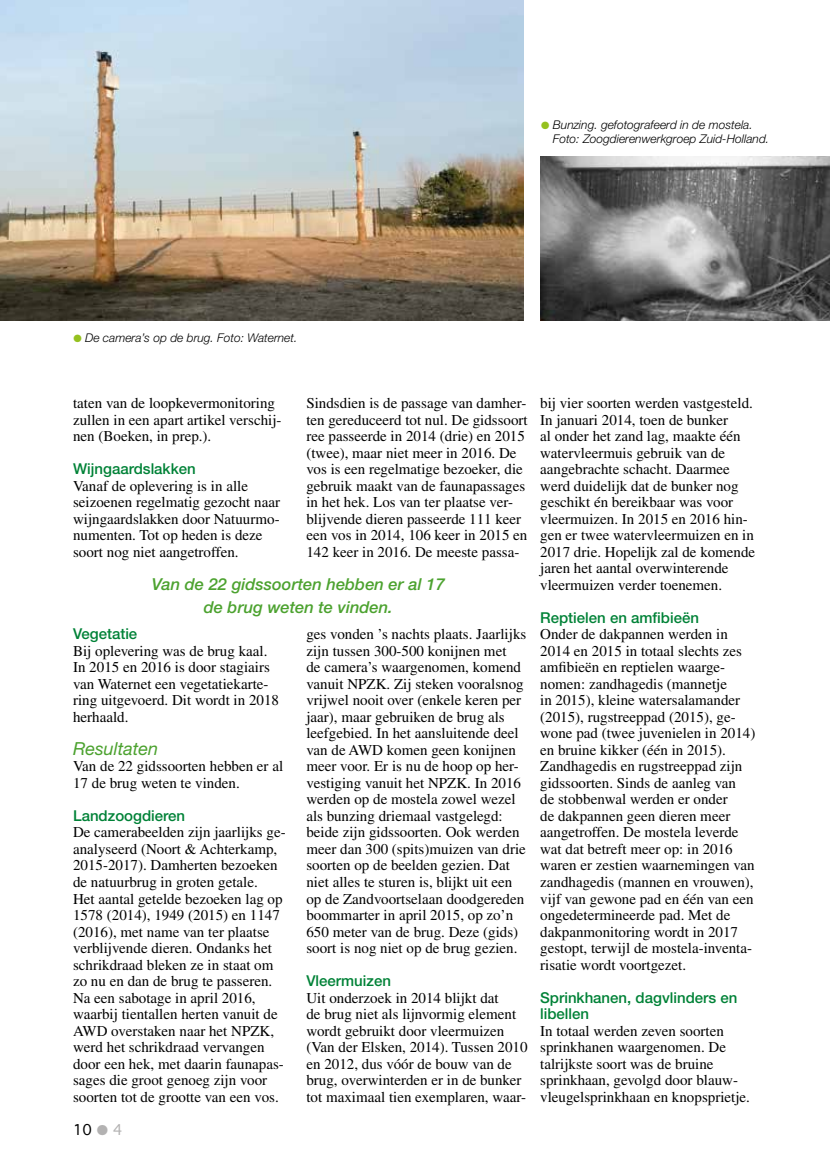
<style>
.page{position:relative;width:830px;height:1174px;background:#fff}
.page>*{position:absolute;margin:0;border:0;box-sizing:border-box;transform-origin:0 0}
.t1{font:italic 18px "Helvetica Neue LT Std";color:#4ca22f}
.t2{font:italic 500 16.5px/22.5px "Helvetica Neue LT Std";color:#4ca22f;text-align:center}
.t3{font:15px/16.5px "Times LT Std";color:#000}
.t4{font:500 15px/16.5px "Helvetica Neue LT Std";color:#008237}
.t5{font:14.25px "Geneva";color:#000}
.t6{font:italic 300 12px/14.4px "Helvetica Neue LT Std";color:#000}
.s1{color:#95c11f}
.s2{color:#b3b2b2}
</style>
<div class="page">
<img style="left:0;top:0;width:523px;height:320px">
<img style="left:540px;top:156px;width:289px;height:164px">
<p class="t6" style="left:552px;top:117px;width:218px;text-indent:-12px"><span class="s1">●</span> Bunzing. gefotografeerd in de mostela.<br>Foto: Zoogdierenwerkgroep Zuid-Holland.</p>
<p class="t6" style="left:73px;top:330px;width:225px"><span class="s1">●</span> De camera’s op de brug. Foto: Waternet.</p>
<p class="t3" style="left:73px;top:395px;width:210px">taten van de loopkevermonitoring zullen in een apart artikel verschij&shy;nen (Boeken, in prep.).</p>
<p class="t4" style="left:73px;top:460px;width:124px">Wijngaardslakken</p>
<p class="t3" style="left:73px;top:477px;width:208px">Vanaf de oplevering is in alle seizoenen regelmatig gezocht naar wijngaardslakken door Natuurmo&shy;numenten. Tot op heden is deze soort nog niet aangetroffen.</p>
<p class="t3" style="left:306px;top:395px;width:223px">Sindsdien is de passage van damher&shy;ten gereduceerd tot nul. De gidssoort ree passeerde in 2014 (drie) en 2015 (twee), maar niet meer in 2016. De vos is een regelmatige bezoeker, die gebruik maakt van de faunapassages in het hek. Los van ter plaatse ver&shy;blijvende dieren passeerde 111 keer een vos in 2014, 106 keer in 2015 en 142 keer in 2016. De meeste passa-</p>
<p class="t2" style="left:152px;top:573px;width:294px">Van de 22 gidssoorten hebben er al 17 de brug weten te vinden.</p>
<p class="t4" style="left:73px;top:625px;width:66px">Vegetatie</p>
<p class="t3" style="left:73px;top:642px;width:207px">Bij oplevering was de brug kaal.<br>In 2015 en 2016 is door stagiairs van Waternet een vegetatiekarte&shy;ring uitgevoerd. Dit wordt in 2018 herhaald.</p>
<p class="t1" style="left:73px;top:737px;width:87px">Resultaten</p>
<p class="t3" style="left:73px;top:758px;width:211px">Van de 22 gidssoorten hebben er al<br>17 de brug weten te vinden.</p>
<p class="t4" style="left:73px;top:807px;width:113px">Landzoogdieren</p>
<p class="t3" style="left:73px;top:824px;width:214px">De camerabeelden zijn jaarlijks ge&shy;analyseerd (Noort &amp; Achterkamp,<br>2015-2017). Damherten bezoeken de natuurbrug in groten getale.<br>Het aantal getelde bezoeken lag op<br>1578 (2014), 1949 (2015) en 1147 (2016), met name van ter plaatse verblijvende dieren. Ondanks het schrikdraad bleken ze in staat om zo nu en dan de brug te passeren.<br>Na een sabotage in april 2016, waarbij tientallen herten vanuit de<br>AWD overstaken naar het NPZK, werd het schrikdraad vervangen door een hek, met daarin faunapas&shy;sages die groot genoeg zijn voor soorten tot de grootte van een vos.</p>
<p class="t5" style="left:73px;top:1121px;width:51px">10<span class="s2">●4</span></p>
<p class="t3" style="left:306px;top:626px;width:221px">ges vonden ’s nachts plaats. Jaarlijks zijn tussen 300-500 konijnen met<br>de camera’s waargenomen, komend vanuit NPZK. Zij steken vooralsnog vrijwel nooit over (enkele keren per jaar), maar gebruiken de brug als leefgebied. In het aansluitende deel van de AWD komen geen konijnen meer voor. Er is nu de hoop op her&shy;vestiging vanuit het NPZK. In 2016 werden op de mostela zowel wezel als bunzing driemaal vastgelegd: beide zijn gidssoorten. Ook werden meer dan 300 (spits)muizen van drie soorten op de beelden gezien. Dat niet alles te sturen is, blijkt uit een op de Zandvoortselaan doodgereden boommarter in april 2015, op zo’n 650 meter van de brug. Deze (gids) soort is nog niet op de brug gezien.</p>
<p class="t4" style="left:306px;top:972px;width:86px">Vleermuizen</p>
<p class="t3" style="left:306px;top:989px;width:222px">Uit onderzoek in 2014 blijkt dat<br>de brug niet als lijnvormig element wordt gebruikt door vleermuizen (Van der Elsken, 2014). Tussen 2010 en 2012, dus vóór de bouw van de brug, overwinterden er in de bunker tot maximaal tien exemplaren, waar-</p>
<p class="t3" style="left:540px;top:395px;width:216px">bij vier soorten werden vastgesteld.<br>In januari 2014, toen de bunker<br>al onder het zand lag, maakte één watervleermuis gebruik van de aangebrachte schacht. Daarmee werd duidelijk dat de bunker nog geschikt én bereikbaar was voor vleermuizen. In 2015 en 2016 hin&shy;gen er twee watervleermuizen en in<br>2017 drie. Hopelijk zal de komende jaren het aantal overwinterende vleermuizen verder toenemen.</p>
<p class="t4" style="left:540px;top:609px;width:160px">Reptielen en amfibieën</p>
<p class="t3" style="left:540px;top:626px;width:216px">Onder de dakpannen werden in<br>2014 en 2015 in totaal slechts zes amfibieën en reptielen waarge&shy;nomen: zandhagedis (mannetje<br>in 2015), kleine watersalamander (2015), rugstreeppad (2015), ge&shy;wone pad (twee juvenielen in 2014) en bruine kikker (één in 2015).<br>Zandhagedis en rugstreeppad zijn gidssoorten. Sinds de aanleg van<br>de stobbenwal werden er onder<br>de dakpannen geen dieren meer aangetroffen. De mostela leverde wat dat betreft meer op: in 2016 waren er zestien waarnemingen van zandhagedis (mannen en vrouwen), vijf van gewone pad en één van een ongedetermineerde pad. Met de dakpanmonitoring wordt in 2017 gestopt, terwijl de mostela-inventa&shy;risatie wordt voortgezet.</p>
<p class="t4" style="left:540px;top:988px;width:199px">Sprinkhanen, dagvlinders en libellen</p>
<p class="t3" style="left:540px;top:1022px;width:211px">In totaal werden zeven soorten sprinkhanen waargenomen. De talrijkste soort was de bruine sprinkhaan, gevolgd door blauw&shy;vleugelsprinkhaan en knopsprietje.</p>
</div>
